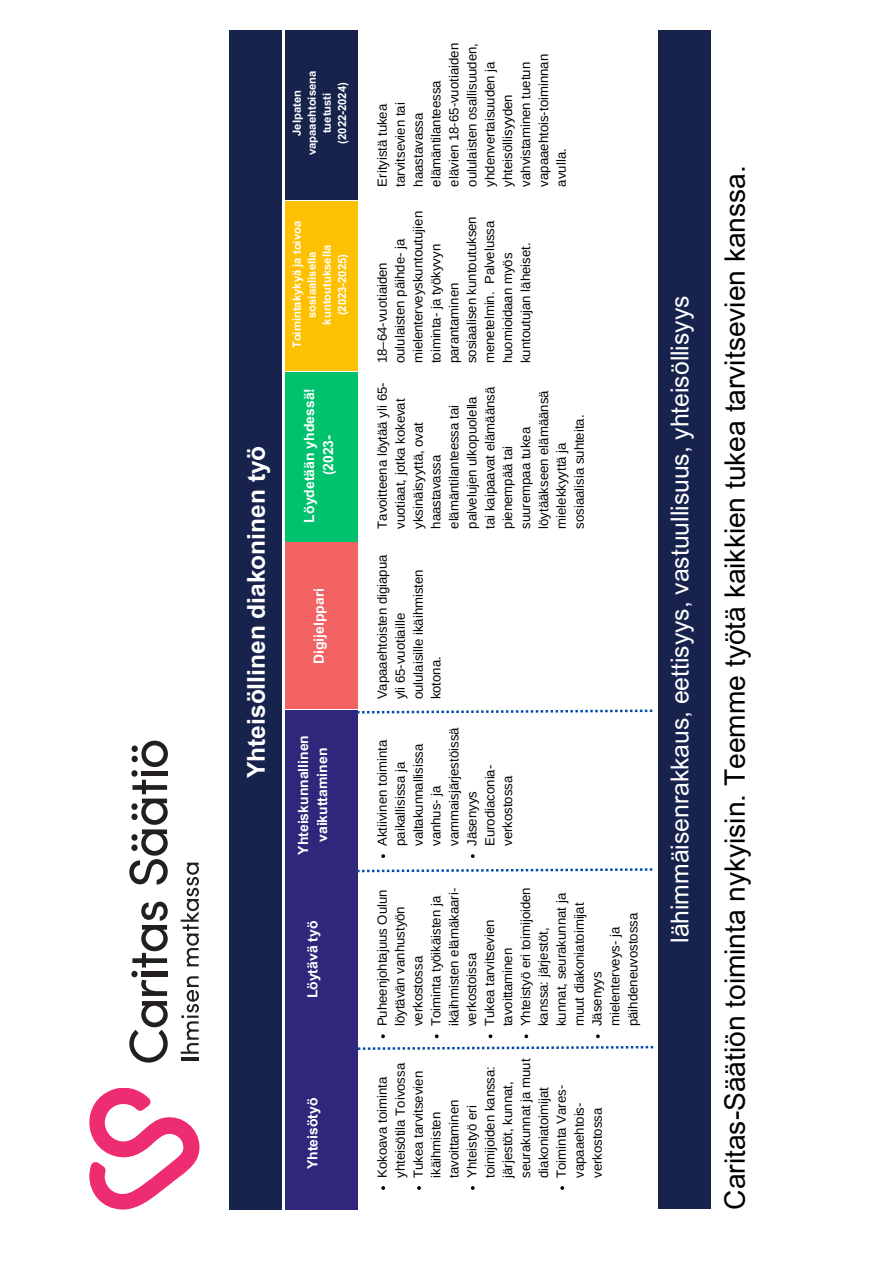
<style>
.page{position:relative;width:894px;height:1264px;background:#fff}
.page>*{position:absolute;margin:0;border:0;box-sizing:border-box;transform-origin:0 0}
.t1{font:28.05px "Arial MT Pro";color:#000}
.t2{font:24.6px "Arial MT Pro";color:#fff}
.t3{font:700 24.45px "Arial MT Pro";color:#fff}
.t4{font:700 13.95px/19.2px "Arial MT Pro";color:#fff;text-align:center}
.t5{font:13.2px/17.9px "Arimo";color:#000}
.t6{font:700 11.25px/15px "Arial MT Pro";color:#fff;text-align:center}
</style>
<div class="page">
<div style="left:229px;top:30px;width:53px;height:1179px;background:#17234d"></div>
<svg style="left:358px;top:1045px;width:295px;height:4px"></svg>
<div style="left:285px;top:372px;width:73px;height:169px;background:#00c16c"></div>
<div style="left:285px;top:709px;width:73px;height:500px;background:#2f277c"></div>
<div style="left:285px;top:542px;width:73px;height:166px;background:#f36363"></div>
<div style="left:658px;top:30px;width:52px;height:1178px;background:#17234d"></div>
<div style="left:285px;top:201px;width:73px;height:170px;background:#fec102"></div>
<div style="left:285px;top:30px;width:73px;height:170px;background:#17234d"></div>
<svg style="left:357px;top:868px;width:295px;height:4px"></svg>
<svg style="left:381px;top:1034px;width:4px;height:4px"></svg>
<svg style="left:435px;top:1034px;width:3px;height:4px"></svg>
<svg style="left:488px;top:1034px;width:4px;height:4px"></svg>
<svg style="left:524px;top:1034px;width:4px;height:4px"></svg>
<svg style="left:596px;top:1034px;width:3px;height:4px"></svg>
<svg style="left:381px;top:854px;width:4px;height:4px"></svg>
<svg style="left:471px;top:854px;width:3px;height:4px"></svg>
<svg style="left:381px;top:1186px;width:4px;height:3px"></svg>
<svg style="left:417px;top:1186px;width:4px;height:3px"></svg>
<svg style="left:560px;top:1186px;width:4px;height:3px"></svg>
<svg style="left:89px;top:1088px;width:110px;height:121px"></svg>
<hr style="left:181px;top:1057px;width:18px;height:3px;background:#231f20">
<svg style="left:181px;top:976px;width:18px;height:77px"></svg>
<svg style="left:129px;top:1001px;width:39px;height:61px"></svg>
<svg style="left:141px;top:979px;width:14px;height:12px"></svg>
<div style="left:142px;top:971px;width:25px;height:5px;background:#231f20"></div>
<svg style="left:132px;top:901px;width:36px;height:66px"></svg>
<svg style="left:131px;top:970px;width:6px;height:7px"></svg>
<svg style="left:181px;top:862px;width:18px;height:104px"></svg>
<svg style="left:129px;top:740px;width:39px;height:144px"></svg>
<svg style="left:357px;top:709px;width:295px;height:4px"></svg>
<p class="t6" style="left:291px;top:155px;width:86px;rotate:-90deg">Jelpaten vapaaehtoisena tuetusti (2022-2024)</p>
<p class="t3" style="left:247px;top:778px;width:334px;rotate:-90deg">Yhteisöllinen diakoninen työ</p>
<p class="t6" style="left:291px;top:348px;width:129px;rotate:-90deg">Toimintakykyä ja toivoa sosiaalisella kuntoutuksella</p>
<p class="t6" style="left:336px;top:315px;width:63px;rotate:-90deg">(2023-2025)</p>
<p class="t4" style="left:301px;top:522px;width:136px;rotate:-90deg">Löydetään yhdessä! (2023-</p>
<p class="t4" style="left:311px;top:664px;width:78px;rotate:-90deg">Digijelppari</p>
<p class="t4" style="left:295px;top:854px;width:121px;rotate:-90deg">Yhteiskunnallinen vaikuttaminen</p>
<p class="t4" style="left:305px;top:998px;width:79px;rotate:-90deg">Löytävä työ</p>
<h3 class="t4" style="left:305px;top:1168px;width:73px;rotate:-90deg">Yhteisötyö</h3>
<p class="t5" style="left:373px;top:186px;width:145px;rotate:-90deg">Erityistä tukea tarvitsevien tai haastavassa elämäntilanteessa elävien 18-65-vuotiaiden oululaisten osallisuuden, yhdenvertaisuuden ja yhteisöllisyyden vahvistaminen tuetun vapaaehtois-toiminnan avulla.</p>
<p class="t5" style="left:373px;top:363px;width:154px;rotate:-90deg">18–64-vuotiaiden oululaisten päihde- ja mielenterveyskuntoutujien toiminta- ja työkyvyn parantaminen<br>sosiaalisen kuntoutuksen menetelmin. Palvelussa huomioidaan myös kuntoutujan läheiset.</p>
<p class="t5" style="left:373px;top:529px;width:148px;rotate:-90deg">Tavoitteena löytää yli 65- vuotiaat, jotka kokevat yksinäisyyttä, ovat haastavassa elämäntilanteessa tai palvelujen ulkopuolella tai kaipaavat elämäänsä pienempää tai suurempaa tukea löytääkseen elämäänsä mielekkyyttä ja sosiaalisia suhteita.</p>
<p class="t5" style="left:373px;top:699px;width:146px;rotate:-90deg">Vapaaehtoisten digiapua yli 65-vuotiaille oululaisille ikäihmisten kotona.</p>
<p class="t5" style="left:373px;top:846px;width:120px;rotate:-90deg">Aktiivinen toiminta paikallisissa ja valtakunnallisissa vanhus- ja vammaisjärjestöissä</p>
<p class="t5" style="left:463px;top:846px;width:83px;rotate:-90deg">Jäsenyys<br>Eurodiaconia&shy;verkostossa</p>
<h1 class="t5" style="left:373px;top:1026px;width:138px;rotate:-90deg">Puheenjohtajuus Oulun löytävän vanhustyön verkostossa</h1>
<h2 class="t5" style="left:427px;top:1026px;width:140px;rotate:-90deg">Toiminta työikäisten ja ikäihmisten elämäkaari&shy;verkostoissa</h2>
<h2 class="t5" style="left:480px;top:1026px;width:108px;rotate:-90deg">Tukea tarvitsevien tavoittaminen</h2>
<h2 class="t5" style="left:516px;top:1026px;width:140px;rotate:-90deg">Yhteistyö eri toimijoiden kanssa: järjestöt, kunnat, seurakunnat ja muut diakoniatoimijat</h2>
<p class="t5" style="left:588px;top:1026px;width:115px;rotate:-90deg">Jäsenyys mielenterveys- ja päihdeneuvostossa</p>
<p class="t5" style="left:373px;top:1177px;width:116px;rotate:-90deg">Kokoava toiminta yhteisötila Toivossa</p>
<h2 class="t5" style="left:409px;top:1177px;width:108px;rotate:-90deg">Tukea tarvitsevien ikäihmisten tavoittaminen</h2>
<h3 class="t5" style="left:463px;top:1177px;width:121px;rotate:-90deg">Yhteistyö eri toimijoiden kanssa: järjestöt, kunnat, seurakunnat ja muut diakoniatoimijat</h3>
<h2 class="t5" style="left:552px;top:1177px;width:94px;rotate:-90deg">Toiminta Vares&shy;vapaaehtois&shy;verkostossa</h2>
<h2 class="t2" style="left:670px;top:942px;width:648px;rotate:-90deg">lähimmäisenrakkaus, eettisyys, vastuullisuus, yhteisöllisyys</h2>
<h1 class="t1" style="left:724px;top:1209px;width:1045px;rotate:-90deg">Caritas-Säätiön toiminta nykyisin. Teemme työtä kaikkien tukea tarvitsevien kanssa.</h1>
</div>
